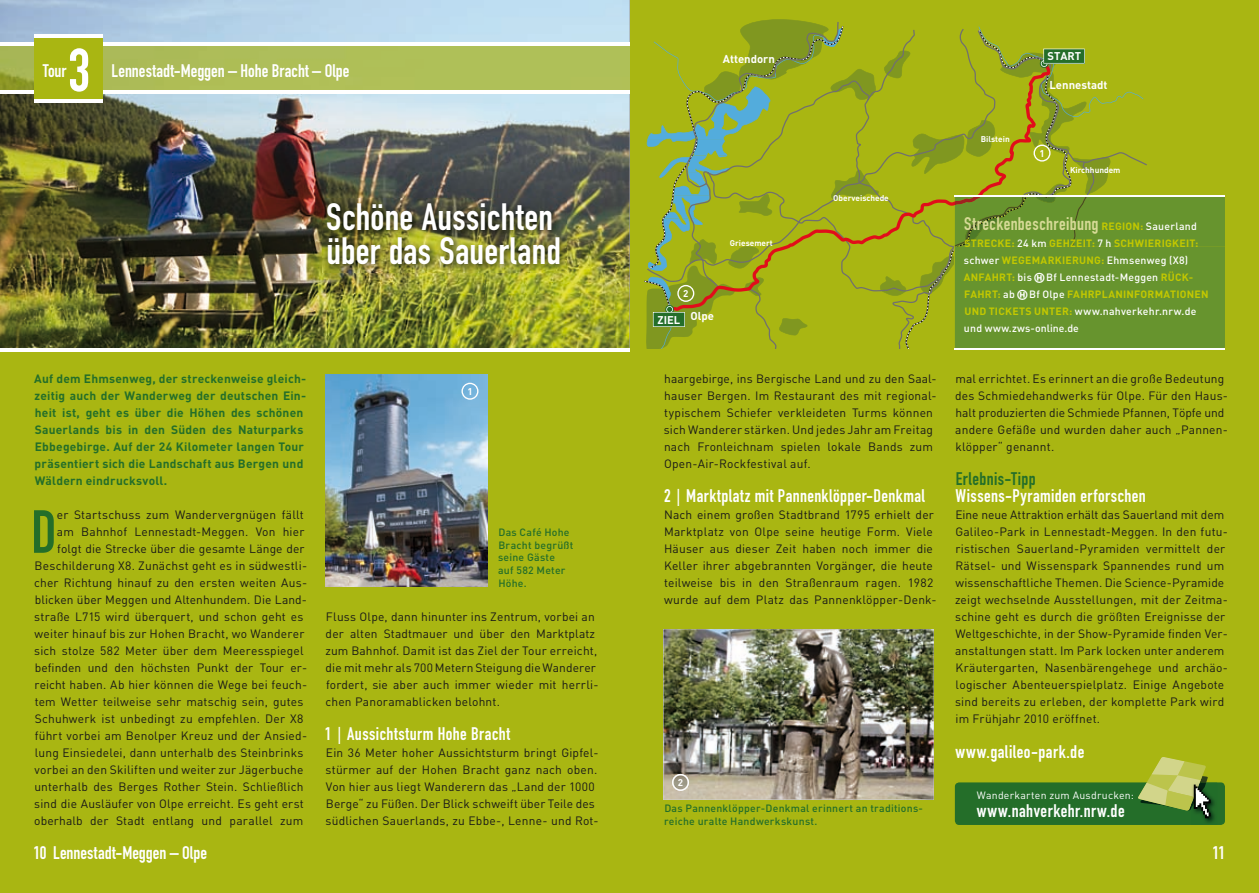
<style>
.page{position:relative;width:1259px;height:893px;background:#a9b612}
.page>*{position:absolute;margin:0;border:0;box-sizing:border-box;transform-origin:0 0}
.t1{font:60px "DIN Engschrift";color:#fff}
.t2{font:59.7px "DIN Engschrift";color:#246e29}
.t3{font:37.5px/34px "DIN Engschrift";letter-spacing:.005em;color:#fff}
.t4{font:18px "DIN Engschrift";letter-spacing:.02em;color:#fff}
.t5{font:18px "DIN Engschrift";color:#fff}
.t6{font:18px "DIN Engschrift";letter-spacing:.02em;color:#d6da96}
.t7{font:18px "DIN Engschrift";letter-spacing:.02em;color:#246e29}
.t8{font:12px/17px "DIN";letter-spacing:.015em;color:#191918}
.t9{font:700 12px/17px "DIN";letter-spacing:.015em;color:#246e29}
.t10{font:700 11.4px "DIN";color:#fff}
.t11{font:700 11.1px "DIN";color:#fff}
.t12{font:700 10.5px/17px "DIN";letter-spacing:.02em;color:#c3c800}
.t13{font:500 10.5px/12.8px "DIN";letter-spacing:.02em;color:#246e29}
.t14{font:10.5px "DIN";letter-spacing:.02em;color:#fff}
.t15{font:700 9.75px "DIN";color:#fff}
.t16{font:700 8.25px "DIN";color:#fff}
.s1{font-family:"DIN";font-weight:300;font-size:24px}
.s2{font-family:"DIN";font-weight:700;font-size:10.5px;color:#c3c800}
.s3{font-family:"DIN";font-weight:500;font-size:10.5px;color:#fff}
.s4{font-weight:500;color:#fff}
.s5{font-family:"Transit Pict Two";font-weight:400;font-size:11.25px;color:#fff}
</style>
<div class="page">
<img style="left:0;top:0;width:629px;height:349px">
<img style="left:0;top:46px;width:629px;height:45px">
<hr style="left:0;top:43px;width:629px;height:3px;background:#fff">
<hr style="left:0;top:91px;width:629px;height:3px;background:#fff">
<hr style="left:0;top:349px;width:629px;height:3px;background:#fff">
<div style="left:34px;top:34px;width:68px;height:68px;background:#a9b612"></div>
<hr style="left:34px;top:34px;width:68px;height:3px;background:#fff">
<hr style="left:34px;top:99px;width:68px;height:3px;background:#fff">
<svg style="left:644px;top:19px;width:581px;height:330px"></svg>
<hr style="left:955px;top:196px;width:270px;height:1px;background:#fff">
<hr style="left:955px;top:349px;width:270px;height:1px;background:#fff">
<img style="left:323px;top:199px;width:244px;height:73px">
<div style="left:955px;top:782px;width:270px;height:43px;background:#246e29;border-radius:4px"></div>
<img style="left:1204px;top:818px;width:11px;height:5px">
<svg style="left:1137px;top:757px;width:80px;height:61px"></svg>
<img style="left:325px;top:374px;width:162px;height:213px">
<svg style="left:461px;top:383px;width:17px;height:17px"></svg>
<img style="left:663px;top:629px;width:270px;height:170px">
<svg style="left:672px;top:774px;width:17px;height:17px"></svg>
<h1 class="t1" style="left:68px;top:35px;width:24px">3</h1>
<h3 class="t4" style="left:43px;top:60px;width:25px">Tour</h3>
<h3 class="t5" style="left:111px;top:60px;width:239px">Lennestadt-Meggen – Hohe Bracht – Olpe</h3>
<h3 class="t3" style="left:326px;top:199px;width:236px">Schöne Aussichten über das Sauerland</h3>
<p class="t9" style="left:34px;top:369px;width:273px">Auf dem Ehmsenweg, der streckenweise gleich&shy;zeitig auch der Wanderweg der deutschen Ein&shy;heit ist, geht es über die Höhen des schönen Sauerlands bis in den Süden des Naturparks Ebbegebirge. Auf der 24 Kilometer langen Tour präsentiert sich die Landschaft aus Bergen und Wäldern eindrucksvoll.</p>
<h2 class="t2" style="left:31px;top:497px;width:27px">D</h2>
<p class="t8" style="left:57px;top:506px;width:248px">er Startschuss zum Wandervergnügen fällt</p>
<p class="t8" style="left:57px;top:523px;width:249px">am Bahnhof Lennestadt-Meggen. Von hier</p>
<p class="t8" style="left:57px;top:540px;width:249px">folgt die Strecke über die gesamte Länge der</p>
<p class="t8" style="left:35px;top:557px;width:274px">Beschilderung X8. Zunächst geht es in südwestli-</p>
<p class="t8" style="left:34px;top:574px;width:275px">cher Richtung hinauf zu den ersten weiten Aus-</p>
<p class="t8" style="left:35px;top:591px;width:274px">blicken über Meggen und Altenhundem. Die Land-</p>
<p class="t8" style="left:34px;top:608px;width:271px">straße L715 wird überquert, und schon geht es</p>
<p class="t8" style="left:35px;top:625px;width:271px">weiter hinauf bis zur Hohen Bracht, wo Wanderer</p>
<p class="t8" style="left:34px;top:642px;width:271px">sich stolze 582 Meter über dem Meeresspiegel</p>
<p class="t8" style="left:35px;top:659px;width:274px">befinden und den höchsten Punkt der Tour er-</p>
<p class="t8" style="left:35px;top:676px;width:274px">reicht haben. Ab hier können die Wege bei feuch-</p>
<p class="t8" style="left:35px;top:693px;width:270px">tem Wetter teilweise sehr matschig sein, gutes</p>
<p class="t8" style="left:35px;top:710px;width:270px">Schuh werk ist unbedingt zu empfehlen. Der X8</p>
<p class="t8" style="left:35px;top:727px;width:274px">führt vorbei am Benolper Kreuz und der Ansied-</p>
<p class="t8" style="left:35px;top:744px;width:270px">lung Einsiedelei, dann unterhalb des Steinbrinks</p>
<p class="t8" style="left:35px;top:761px;width:270px">vorbei an den Skiliften und weiter zur Jägerbuche</p>
<p class="t8" style="left:34px;top:778px;width:271px">unterhalb des Berges Rother Stein. Schließlich</p>
<p class="t8" style="left:34px;top:795px;width:271px">sind die Ausläufer von Olpe erreicht. Es geht erst</p>
<p class="t8" style="left:34px;top:812px;width:271px">oberhalb der Stadt entlang und parallel zum</p>
<h3 class="t5" style="left:34px;top:842px;width:175px">10 Lennestadt-Meggen – Olpe</h3>
<p class="t15" style="left:467px;top:385px;width:7px">1</p>
<p class="t13" style="left:498px;top:525px;width:77px">Das Café Hohe<br>Bracht begrüßt seine Gäste<br>auf 582 Meter<br>Höhe.</p>
<p class="t8" style="left:325px;top:608px;width:275px">Fluss Olpe, dann hinunter ins Zentrum, vorbei an der alten Stadtmauer und über den Marktplatz zum Bahnhof. Damit ist das Ziel der Tour erreicht, die mit mehr als 700 Metern Steigung die Wanderer fordert, sie aber auch immer wieder mit herrli&shy;chen Panora mablicken belohnt.</p>
<h3 class="t4" style="left:325px;top:723px;width:187px">1 <span class="s1">I</span> Aussichtsturm Hohe Bracht</h3>
<p class="t8" style="left:326px;top:744px;width:274px">Ein 36 Meter hoher Aussichtsturm bringt Gipfel&shy;stürmer auf der Hohen Bracht ganz nach oben.<br>Von hier aus liegt Wanderern das „Land der 1000<br>Berge“ zu Füßen. Der Blick schweift über Teile des südlichen Sauerlands, zu Ebbe-, Lenne- und Rot-</p>
<p class="t10" style="left:723px;top:51px;width:54px">Attendorn</p>
<p class="t16" style="left:730px;top:238px;width:44px">Griesemert</p>
<p class="t15" style="left:683px;top:288px;width:7px">2</p>
<p class="t11" style="left:657px;top:312px;width:24px">ZIEL</p>
<p class="t10" style="left:690px;top:309px;width:25px">Olpe</p>
<p class="t16" style="left:833px;top:193px;width:57px">Oberveischede</p>
<p class="t8" style="left:664px;top:370px;width:274px">haargebirge, ins Bergische Land und zu den Saal&shy;hauser Bergen. Im Restaurant des mit regional&shy;typischem Schiefer verkleideten Turms können sich Wanderer stärken. Und jedes Jahr am Freitag nach Fronleichnam spielen lokale Bands zum Open-Air-Rockfestival auf.</p>
<h3 class="t4" style="left:664px;top:485px;width:262px">2 <span class="s1">I</span> Marktplatz mit Pannenklöpper-Denkmal</h3>
<p class="t8" style="left:664px;top:506px;width:274px">Nach einem großen Stadtbrand 1795 erhielt der Marktplatz von Olpe seine heutige Form. Viele Häuser aus dieser Zeit haben noch immer die Keller ihrer abgebrannten Vorgänger, die heute teilweise bis in den Straßenraum ragen. 1982 wurde auf dem Platz das Pannenklöpper-Denk-</p>
<p class="t15" style="left:678px;top:777px;width:7px">2</p>
<p class="t13" style="left:664px;top:802px;width:260px">Das Pannenklöpper-Denkmal erinnert an traditions&shy;reiche uralte Handwerkskunst.</p>
<p class="t16" style="left:980px;top:133px;width:30px">Bilstein</p>
<p class="t11" style="left:1047px;top:49px;width:35px">START</p>
<p class="t10" style="left:1049px;top:77px;width:60px">Lennestadt</p>
<p class="t15" style="left:1039px;top:147px;width:7px">1</p>
<p class="t16" style="left:1070px;top:165px;width:52px">Kirchhundem</p>
<h3 class="t6" style="left:964px;top:213px;width:234px">Streckenbeschreibung <span class="s2">REGION:</span> <span class="s3">Sauerland</span></h3>
<p class="t12" style="left:963px;top:234px;width:246px">STRECKE: <span class="s4">24 km</span> GEHZEIT: <span class="s4">7 h</span> SCHWIERIGKEIT: <span class="s4">schwer</span> WEGEMARKIERUNG: <span class="s4">Ehmsenweg (X8)<br></span>ANFAHRT: <span class="s4">bis</span> <span class="s5">y</span> <span class="s4">Bf Lennestadt-Meggen</span> RÜCK-FAHRT: <span class="s4">ab</span> <span class="s5">y</span> <span class="s4">Bf Olpe</span> FAHRPLANINFORMATIONEN UND TICKETS UNTER: <span class="s4">www.nahverkehr.nrw.de und www.zws-online.de</span></p>
<p class="t8" style="left:955px;top:370px;width:274px">mal errichtet. Es erinnert an die große Bedeutung des Schmiedehandwerks für Olpe. Für den Haus&shy;halt produzierten die Schmiede Pfannen, Töpfe und andere Gefäße und wurden daher auch „Pannen&shy;klöpper“ genannt.</p>
<h3 class="t7" style="left:955px;top:468px;width:82px">Erlebnis-Tipp</h3>
<h3 class="t4" style="left:955px;top:485px;width:192px">Wissens-Pyramiden erforschen</h3>
<p class="t8" style="left:955px;top:506px;width:274px">Eine neue Attraktion erhält das Sauerland mit dem Galileo-Park in Lennestadt-Meggen. In den futu&shy;ristischen Sauerland-Pyramiden vermittelt der Rätsel- und Wissenspark Spannendes rund um wissenschaftliche Themen. Die Science-Pyramide zeigt wechselnde Ausstellungen, mit der Zeitma&shy;schine geht es durch die größten Ereignisse der Weltgeschichte, in der Show-Pyramide finden Ver&shy;anstaltungen statt. Im Park locken unter anderem Kräutergarten, Nasenbärengehege und archäo&shy;logischer Abenteuerspielplatz. Einige Angebote sind bereits zu erleben, der komplette Park wird im Frühjahr 2010 eröffnet.</p>
<h3 class="t4" style="left:955px;top:741px;width:130px">www.galileo-park.de</h3>
<p class="t14" style="left:977px;top:789px;width:158px">Wanderkarten zum Ausdrucken:</p>
<h3 class="t4" style="left:977px;top:800px;width:149px">www.nahverkehr.nrw.de</h3>
<h3 class="t4" style="left:1212px;top:842px;width:14px">11</h3>
</div>
